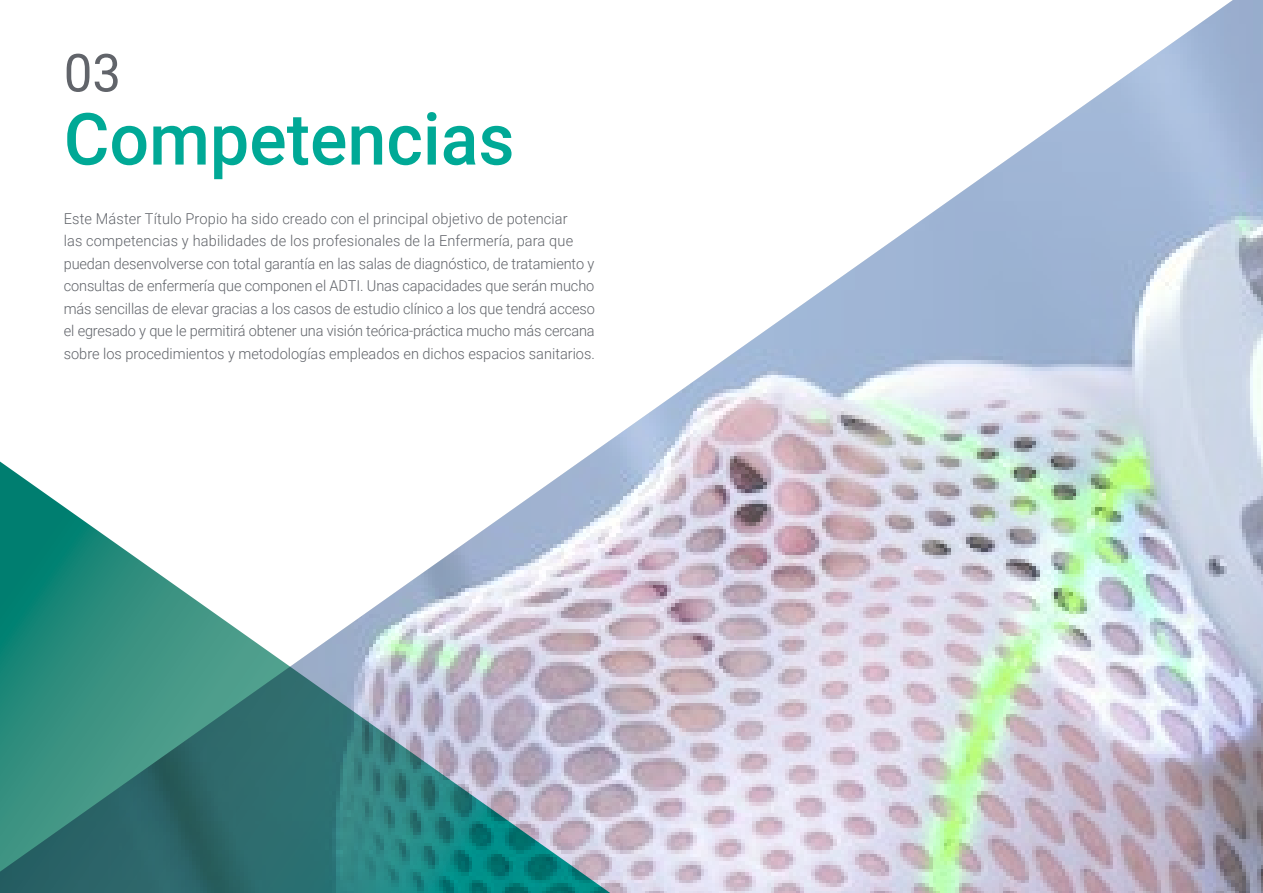
<style>
.page{position:relative;width:1263px;height:893px;background:#fff}
.page>*{position:absolute;margin:0;border:0;box-sizing:border-box;transform-origin:0 0}
.t1{font:500 72px "Roboto";color:#00a996}
.t2{font:52.5px "Roboto";color:#61646a}
.t3{font:300 15px/22.5px "Roboto";letter-spacing:-.01em;color:#61646a}
</style>
<div class="page">
<img style="left:602px;top:0;width:661px;height:893px">
<svg style="left:0;top:446px;width:640px;height:447px"></svg>
<h2 class="t2" style="left:64px;top:36px;width:59px">03</h2>
<h1 class="t1" style="left:64px;top:89px;width:452px">Competencias</h1>
<p class="t3" style="left:64px;top:207px;width:533px">Este Máster Título Propio ha sido creado con el principal objetivo de potenciar<br>las competencias y habilidades de los profesionales de la Enfermería, para que puedan desenvolverse con total garantía en las salas de diagnóstico, de tratamiento y consultas de enfermería que componen el ADTI. Unas capacidades que serán mucho más sencillas de elevar gracias a los casos de estudio clínico a los que tendrá acceso el egresado y que le permitirá obtener una visión teórica-práctica mucho más cercana sobre los procedimientos y metodologías empleados en dichos espacios sanitarios.</p>
</div>
